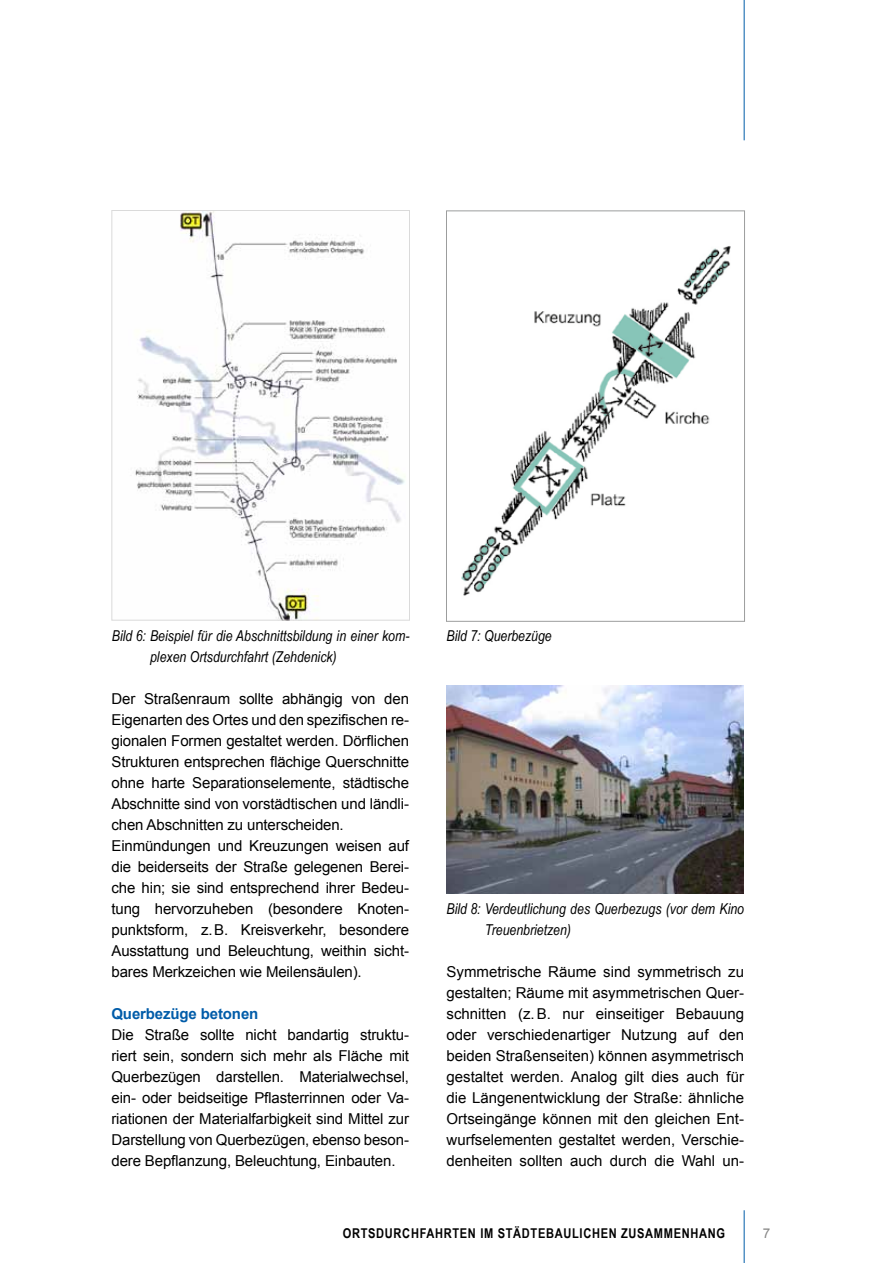
<style>
.page{position:relative;width:893px;height:1263px;background:#fff}
.page>*{position:absolute;margin:0;border:0;box-sizing:border-box;transform-origin:0 0}
.t1{font:15px/21px "Arial";letter-spacing:-.01em;color:#000;text-align:justify}
.t2{font:italic 15px/21px "Arial Narrow";color:#000}
.t3{font:700 15px "Arial";letter-spacing:-.01em;color:#005ca9}
.t4{font:700 13.5px "Arial Narrow";letter-spacing:.05em;color:#000}
.t5{font:13.5px "Arial";color:#878786}
</style>
<div class="page">
<hr style="left:744px;top:0;width:1px;height:140px;background:#005ca9">
<hr style="left:744px;top:1210px;width:1px;height:53px;background:#005ca9">
<img style="left:135px;top:212px;width:270px;height:406px">
<div style="left:111px;top:210px;width:299px;height:410px;border:1px solid #dadada"></div>
<img style="left:461px;top:246px;width:270px;height:350px">
<div style="left:446px;top:210px;width:299px;height:412px;border:1px solid #9c9d9d"></div>
<img style="left:446px;top:685px;width:298px;height:208px">
<p class="t2" style="left:150px;top:625px;width:261px;text-indent:-38px">Bild 6: Beispiel für die Abschnittsbildung in einer kom&shy;plexen Ortsdurchfahrt (Zehdenick)</p>
<p class="t2" style="left:446px;top:625px;width:107px">Bild 7: Querbezüge</p>
<p class="t1" style="left:111px;top:688px;width:299px;text-align:left">Der Straßenraum sollte abhängig von den Eigenarten des Ortes und den spezifischen re&shy;gionalen Formen gestaltet werden. Dörflichen Strukturen entsprechen flächige Querschnitte ohne harte Separationselemente, städtische Abschnitte sind von vorstädtischen und ländli&shy;chen Abschnitten zu unterscheiden.<br>Einmündungen und Kreuzungen weisen auf die beiderseits der Straße gelegenen Berei&shy;che hin; sie sind entsprechend ihrer Bedeu&shy;tung hervorzuheben (besondere Knoten&shy;punktsform, z.B. Kreisverkehr, besondere Ausstattung und Beleuchtung, weithin sicht&shy;bares Merkzeichen wie Meilensäulen).</p>
<p class="t3" style="left:111px;top:1003px;width:148px">Querbezüge betonen</p>
<p class="t1" style="left:111px;top:1024px;width:299px">Die Straße sollte nicht bandartig struktu&shy;riert sein, sondern sich mehr als Fläche mit Querbezügen darstellen. Materialwechsel, ein- oder beidseitige Pflasterrinnen oder Va&shy;riationen der Materialfarbigkeit sind Mittel zur Darstellung von Querbezügen, ebenso beson&shy;dere Bepflanzung, Beleuchtung, Einbauten.</p>
<p class="t2" style="left:485px;top:898px;width:261px;text-indent:-38px">Bild 8: Verdeutlichung des Querbezugs (vor dem Kino<br>Treuenbrietzen)</p>
<p class="t1" style="left:446px;top:961px;width:299px">Symmetrische Räume sind symmetrisch zu gestalten; Räume mit asymmetrischen Quer&shy;schnitten (z.B. nur einseitiger Bebauung oder verschiedenartiger Nutzung auf den beiden Straßenseiten) können asymmetrisch gestaltet werden. Analog gilt dies auch für die Längenentwicklung der Straße: ähnliche Ortseingänge können mit den gleichen Ent&shy;wurfselementen gestaltet werden, Verschie&shy;denheiten sollten auch durch die Wahl un-</p>
<p class="t4" style="left:343px;top:1223px;width:10px">ORT</p>
<p class="t4" style="left:368px;top:1223px;width:68px">SDURCHFAHRTEN</p>
<p class="t4" style="left:480px;top:1223px;width:121px">IM STÄDTEBAULICHEN</p>
<p class="t4" style="left:621px;top:1223px;width:62px">ZUSAMMENHAN</p>
<p class="t4" style="left:716px;top:1223px;width:10px">G</p>
<p class="t5" style="left:763px;top:1224px;width:9px">7</p>
</div>
